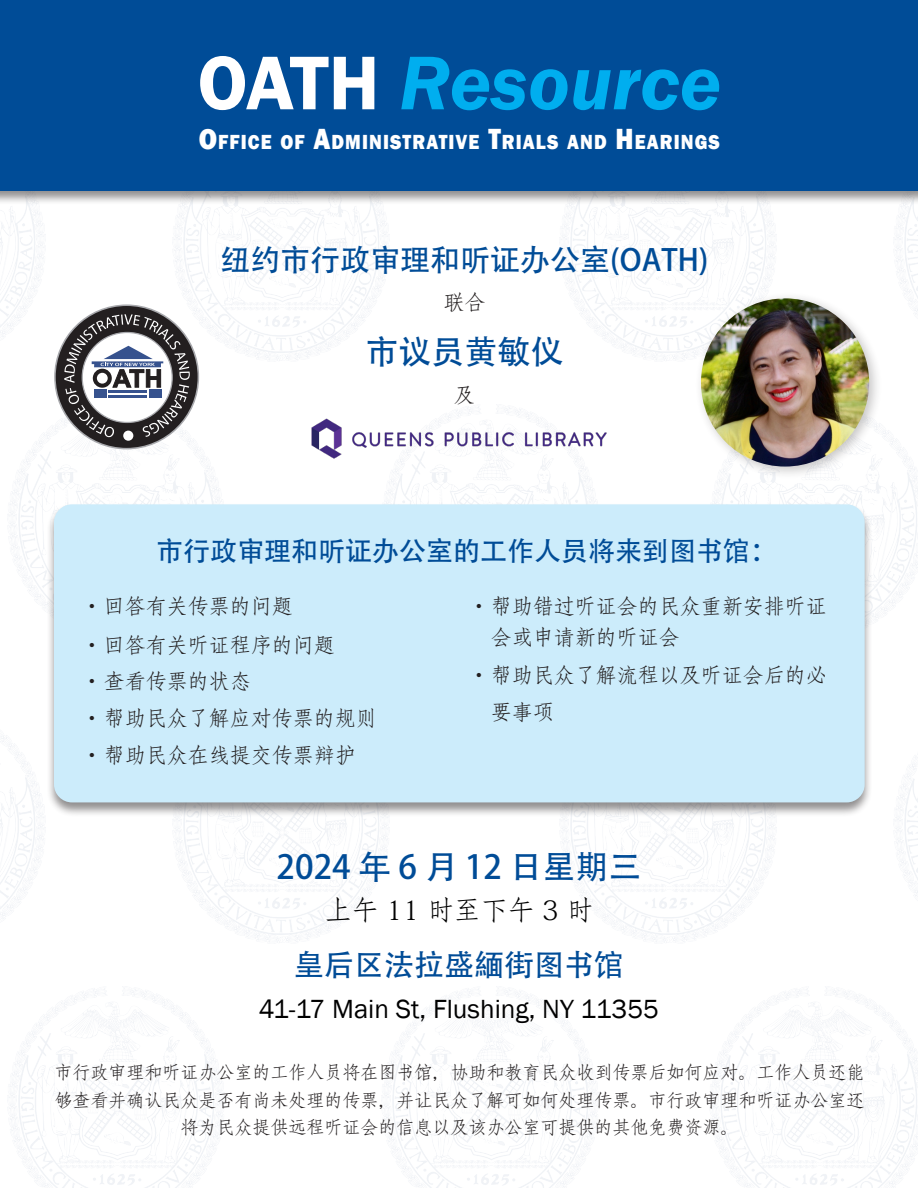
<style>
.page{position:relative;width:918px;height:1188px;background:#fff}
.page>*{position:absolute;margin:0;border:0;box-sizing:border-box;transform-origin:0 0}
.t1{font:italic 600 78.75px "Franklin Gothic";color:#00aeef}
.t2{font:33px "Adobe Heiti Std";color:#004c97}
.t3{font:30px "Adobe Heiti Std";color:#004c97}
.t4{font:27px "Franklin Gothic";color:#000}
.t5{font:27px "Adobe Heiti Std";color:#004c97}
.t6{font:27px "Adobe Fangsong Std";color:#000}
.t7{font:21px/31.2px "Adobe Fangsong Std";color:#231f20}
.t8{font:800 21px "Franklin Gothic";letter-spacing:.055em;color:#fff;scale:.89 1}
.t9{font:18px/27.6px "Adobe Fangsong Std";color:#231f20;text-align:center}
.s1{font-style:normal;color:#fff}
.s2{font-size:30px}
</style>
<div class="page">
<img style="left:9px;top:405px;width:214px;height:201px">
<img style="left:174px;top:205px;width:216px;height:157px">
<div style="left:46px;top:503px;width:827px;height:314px;background:#231f20;opacity:.5"></div>
<div style="left:54px;top:504px;width:811px;height:298px;background:#ccecfb;border-radius:18px"></div>
<div style="left:0;top:0;width:918px;height:205px;background:#231f20;opacity:.5"></div>
<div style="left:0;top:0;width:918px;height:190px;background:#004c97"></div>
<svg style="left:55px;top:305px;width:143px;height:144px;background:#353233"></svg>
<svg style="left:123px;top:431px;width:10px;height:10px"></svg>
<svg style="left:64px;top:314px;width:126px;height:124px"></svg>
<div style="left:694px;top:291px;width:188px;height:189px;background:#231f20;opacity:.25"></div>
<img style="left:701px;top:298px;width:168px;height:169px;border-radius:84px">
<img style="left:311px;top:417px;width:296px;height:42px">
<p class="t1" style="left:197px;top:32px;width:525px"><span class="s1">OATH</span> Resource</p>
<p class="t8" style="left:199px;top:129px;width:587px"><span class="s2">O</span>FFICE OF <span class="s2">A</span>DMINISTRATIVE <span class="s2">T</span>RIALS AND <span class="s2">H</span>EARINGS</p>
<p class="t3" style="left:220px;top:242px;width:490px">纽约市行政审理和听证办公室(OATH)</p>
<p class="t7" style="left:443px;top:287px;width:43px">联合</p>
<p class="t2" style="left:365px;top:332px;width:199px">市议员黄敏仪</p>
<p class="t7" style="left:454px;top:380px;width:22px">及</p>
<p class="t5" style="left:156px;top:535px;width:622px">市行政审理和听证办公室的工作人员将来到图书馆：</p>
<p class="t7" style="left:81px;top:591px;width:213px">•回答有关传票的问题</p>
<p class="t7" style="left:81px;top:630px;width:255px">•回答有关听证程序的问题</p>
<p class="t7" style="left:81px;top:665px;width:171px">•查看传票的状态</p>
<p class="t7" style="left:81px;top:703px;width:297px">•帮助民众了解应对传票的规则</p>
<p class="t7" style="left:81px;top:740px;width:276px">•帮助民众在线提交传票辩护</p>
<p class="t7" style="left:491px;top:591px;width:338px;text-indent:-22px">•帮助错过听证会的民众重新安排听证会或申请新的听证会</p>
<p class="t7" style="left:491px;top:656px;width:337px;line-height:37.2px;text-indent:-22px">•帮助民众了解流程以及听证会后的必要事项</p>
<p class="t2" style="left:277px;top:847px;width:366px">2024 年 6 月 12 日星期三</p>
<p class="t6" style="left:325px;top:894px;width:270px">上午 11 时至下午 3 时</p>
<p class="t3" style="left:294px;top:947px;width:331px">皇后区法拉盛緬街图书馆</p>
<p class="t4" style="left:259px;top:992px;width:401px">41-17 Main St, Flushing, NY 11355</p>
<p class="t9" style="left:54px;top:1059px;width:811px">市行政审理和听证办公室的工作人员将在图书馆，协助和教育民众收到传票后如何应对。工作人员还能够查看并确认民众是否有尚未处理的传票，并让民众了解可如何处理传票。市行政审理和听证办公室还将为民众提供远程听证会的信息以及该办公室可提供的其他免费资源。</p>
</div>
